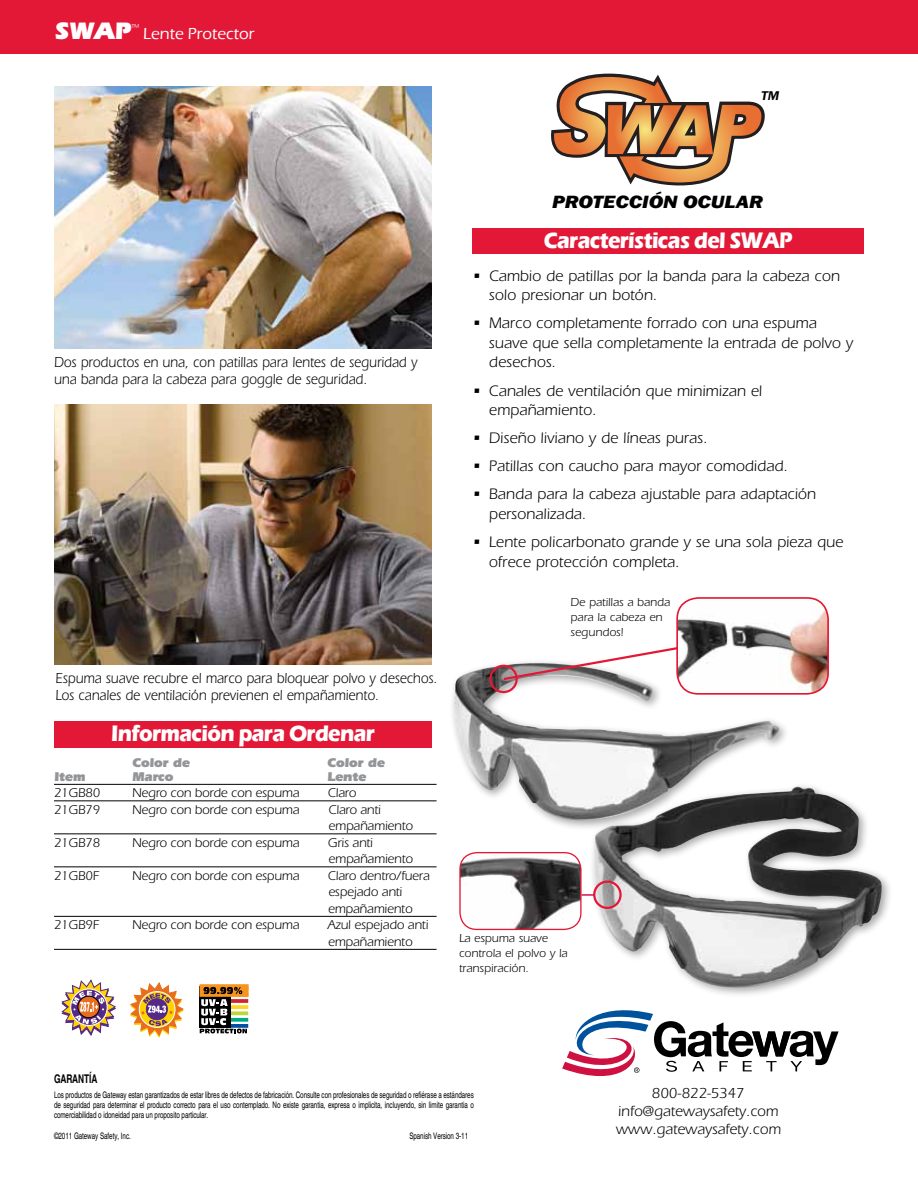
<style>
.page{position:relative;width:918px;height:1188px;background:#fff}
.page>*{position:absolute;margin:0;border:0;box-sizing:border-box;transform-origin:0 0}
.t1{font:italic 500 23.4px "Franklin Gothic";color:#000}
.t2{font:700 23.1px "Eras ITC";letter-spacing:-.03em;color:#fff;scale:.91 1}
.t3{font:italic 800 18.3px "Franklin Gothic";color:#000;scale:1.16 1}
.t4{font:500 16.35px "Eras ITC";color:#fff}
.t5{font:15.75px/19.5px "ITC Eras Std";color:#000}
.t6{font:15px/16.5px "ITC Eras Std";color:#000;scale:.9 1}
.t7{font:15px/18px "ITC Eras Std";color:#000;text-align:center}
.t8{font:13.2px/16.5px "ITC Eras Std";letter-spacing:-.01em;color:#000}
.t9{font:900 13.2px "ITC Eras Std";letter-spacing:-.02em;color:#939598}
.t10{font:12px/15px "ITC Eras Std";color:#000}
.t11{font:700 condensed 12px "Helvetica";letter-spacing:-.01em;color:#000;scale:.85 1}
.t12{font:condensed 9px/10.4px "Helvetica";letter-spacing:-.01em;color:#000;text-align:justify;scale:.85 1}
.t13{font:8.85px "ITC Eras Std";color:#fff}
.s1{font-family:"ITC Eras Std";font-weight:900;font-size:24.6px}
</style>
<div class="page">
<div style="left:0;top:0;width:918px;height:54px;background:#e31837"></div>
<svg style="left:62px;top:980px;width:54px;height:56px"></svg>
<svg style="left:130px;top:982px;width:54px;height:55px"></svg>
<div style="left:200px;top:984px;width:49px;height:13px;background:#f7941e"></div>
<svg style="left:200px;top:987px;width:47px;height:46px"></svg>
<img style="left:54px;top:86px;width:378px;height:262px">
<div style="left:588px;top:781px;width:305px;height:217px;background:#000;opacity:.35"></div>
<img style="left:592px;top:787px;width:290px;height:201px">
<div style="left:448px;top:658px;width:342px;height:174px;background:#000;opacity:.35"></div>
<img style="left:452px;top:663px;width:328px;height:158px">
<img style="left:677px;top:598px;width:151px;height:96px">
<div style="left:676px;top:597px;width:153px;height:98px;border:2px solid #e31837;border-radius:21px"></div>
<div style="left:489px;top:665px;width:29px;height:28px;border:2px solid #e31837;border-radius:50%"></div>
<svg style="left:501px;top:646px;width:179px;height:36px"></svg>
<div style="left:593px;top:880px;width:29px;height:29px;border:2px solid #e31837;border-radius:50%"></div>
<img style="left:460px;top:853px;width:121px;height:76px">
<div style="left:459px;top:852px;width:123px;height:78px;border:1px solid #e31837;border-radius:17px"></div>
<svg style="left:582px;top:894px;width:12px;height:2px"></svg>
<hr style="left:54px;top:784px;width:383px;height:1px;background:#000">
<hr style="left:54px;top:800px;width:383px;height:1px;background:#000">
<hr style="left:54px;top:833px;width:383px;height:1px;background:#000">
<hr style="left:54px;top:866px;width:383px;height:1px;background:#000">
<hr style="left:54px;top:916px;width:383px;height:1px;background:#000">
<hr style="left:54px;top:949px;width:383px;height:1px;background:#000">
<div style="left:54px;top:721px;width:378px;height:27px;background:#e31837"></div>
<div style="left:472px;top:228px;width:392px;height:25px;background:#e31837"></div>
<img style="left:54px;top:404px;width:378px;height:260px">
<svg style="left:562px;top:1010px;width:277px;height:66px"></svg>
<svg style="left:551px;top:73px;width:214px;height:113px"></svg>
<p class="t4" style="left:54px;top:24px;width:202px"><span class="s1">SWap</span> Lente Protector</p>
<p class="t13" style="left:132px;top:22px;width:9px">™</p>
<h1 class="t1" style="left:761px;top:85px;width:20px">™</h1>
<p class="t6" style="left:54px;top:354px;width:405px">Dos productos en una, con patillas para lentes de seguridad y una banda para la cabeza para goggle de seguridad.</p>
<p class="t6" style="left:56px;top:670px;width:426px">Espuma suave recubre el marco para bloquear polvo y desechos.<br>Los canales de ventilación previenen el empañamiento.</p>
<h2 class="t2" style="left:111px;top:720px;width:291px">Información para Ordenar</h2>
<p class="t9" style="left:132px;top:755px;width:59px">Color de</p>
<p class="t9" style="left:327px;top:755px;width:59px">Color de</p>
<p class="t9" style="left:54px;top:769px;width:33px">Item</p>
<p class="t9" style="left:132px;top:769px;width:43px">Marco</p>
<p class="t9" style="left:327px;top:769px;width:41px">Lente</p>
<p class="t8" style="left:54px;top:785px;width:48px">21GB80</p>
<p class="t8" style="left:132px;top:785px;width:169px">Negro con borde con espuma</p>
<p class="t8" style="left:328px;top:785px;width:30px">Claro</p>
<p class="t8" style="left:54px;top:801px;width:48px">21GB79</p>
<p class="t8" style="left:132px;top:801px;width:169px">Negro con borde con espuma</p>
<p class="t8" style="left:329px;top:801px;width:86px">Claro anti empañamiento</p>
<p class="t8" style="left:54px;top:834px;width:48px">21GB78</p>
<p class="t8" style="left:132px;top:834px;width:169px">Negro con borde con espuma</p>
<p class="t8" style="left:328px;top:834px;width:87px">Gris anti empañamiento</p>
<p class="t8" style="left:54px;top:867px;width:47px">21GB0F</p>
<p class="t8" style="left:132px;top:867px;width:169px">Negro con borde con espuma</p>
<p class="t8" style="left:328px;top:867px;width:103px">Claro dentro/fuera espejado anti empañamiento</p>
<p class="t8" style="left:54px;top:917px;width:47px">21GB9F</p>
<p class="t8" style="left:132px;top:917px;width:169px">Negro con borde con espuma</p>
<p class="t8" style="left:328px;top:917px;width:102px">Azul espejado anti empañamiento</p>
<p class="t3" style="left:552px;top:190px;width:184px">PROTECCIÓN OCULAR</p>
<h2 class="t2" style="left:544px;top:227px;width:275px">Características del SWAP</h2>
<p class="t5" style="left:489px;top:266px;width:353px;text-indent:-16px">• Cambio de patillas por la banda para la cabeza con solo presionar un botón.</p>
<p class="t5" style="left:489px;top:314px;width:366px;text-indent:-16px">• Marco completamente forrado con una espuma suave que sella completamente la entrada de polvo y desechos.</p>
<p class="t5" style="left:489px;top:381px;width:275px;text-indent:-16px">• Canales de ventilación que minimizan el empañamiento.</p>
<p class="t5" style="left:472px;top:428px;width:237px">• Diseño liviano y de líneas puras.</p>
<p class="t5" style="left:472px;top:457px;width:317px">• Patillas con caucho para mayor comodidad.</p>
<p class="t5" style="left:489px;top:485px;width:329px;text-indent:-16px">• Banda para la cabeza ajustable para adaptación personalizada.</p>
<p class="t5" style="left:489px;top:532px;width:356px;text-indent:-16px">• Lente policarbonato grande y se una sola pieza que ofrece protección completa.</p>
<p class="t10" style="left:571px;top:594px;width:101px">De patillas a banda para la cabeza en segundos!</p>
<p class="t10" style="left:459px;top:931px;width:110px">La espuma suave controla el polvo y la transpiración.</p>
<p class="t11" style="left:54px;top:1071px;width:53px">GARANTÍA</p>
<p class="t12" style="left:54px;top:1089px;width:496px">Los productos de Gateway estan garantizados de estar libres de defectos de fabricación. Consulte con profesionales de seguridad o refiérase a estándares de seguridad para determinar el producto correcto para el uso contemplado. No existe garantia, expresa o implicita, incluyendo, sin limite garantia o comerciabilidad o idoneidad para un proposito particular.</p>
<p class="t12" style="left:54px;top:1131px;width:92px">©2011 Gateway Safety, Inc.</p>
<p class="t12" style="left:409px;top:1131px;width:71px">Spanish Version 3-11</p>
<p class="t7" style="left:616px;top:1085px;width:167px">800-822-5347 info@gatewaysafety.com www.gatewaysafety.com</p>
</div>
